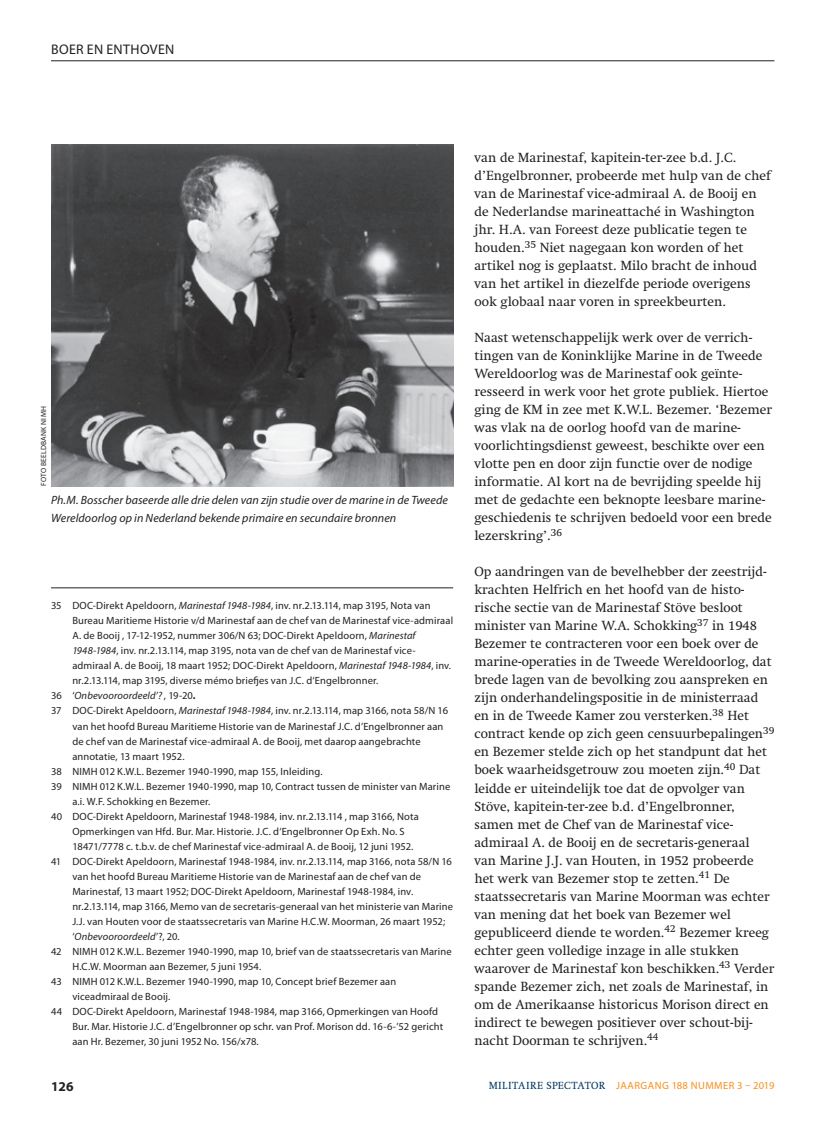
<style>
.page{position:relative;width:817px;height:1136px;background:#fff}
.page>*{position:absolute;margin:0;border:0;box-sizing:border-box;transform-origin:0 0}
.t1{font:13.95px "Myriad Pro";color:#231f20}
.t2{font:13.5px/18px "Swift LT Std";color:#231f20}
.t3{font:700 13.5px "Myriad Pro";color:#231f20}
.t4{font:italic 12px/18px "Myriad Pro";letter-spacing:.005em;color:#231f20}
.t5{font:10.5px "Myriad Pro";letter-spacing:.015em;color:#231f20}
.t6{font:italic 10.5px "Myriad Pro";letter-spacing:.01em;color:#231f20}
.t7{font:10.5px "Myriad Pro";letter-spacing:.045em;color:#f68f1e}
.t8{font:7.5px "Myriad Pro";letter-spacing:.035em;color:#231f20}
.s1{font-style:italic}
.s2{font-style:normal}
.s3{font-weight:700;font-style:normal}
.s4{font-family:"Swift LT Std";color:#003562}
</style>
<div class="page">
<hr style="left:51px;top:60px;width:723px;height:1px;background:#231f20">
<hr style="left:51px;top:587px;width:402px;height:1px;background:#231f20">
<img style="left:51px;top:145px;width:402px;height:341px">
<p class="t1" style="left:51px;top:41px;width:17px">Boer</p>
<p class="t1" style="left:87px;top:41px;width:36px">en Enthoven</p>
<p class="t8" style="left:39px;top:486px;width:81px;rotate:-90deg">FOTO BEELDBANK NIMH</p>
<p class="t4" style="left:51px;top:491px;width:398px">Ph.M. Bosscher baseerde alle drie delen van zijn studie over de marine in de Tweede<br>Wereldoorlog op in Nederland bekende primaire en secundaire bronnen</p>
<p class="t5" style="left:51px;top:599px;width:381px">35 DOC-Direkt Apeldoorn, <span class="s1">Marinestaf 1948-1984</span>, inv. nr.2.13.114, map 3195, Nota van</p>
<p class="t5" style="left:72px;top:614px;width:382px">Bureau Maritieme Historie v/d Marinestaf aan de chef van de Marinestaf vice-admiraal</p>
<p class="t5" style="left:72px;top:629px;width:344px">A. de Booij , 17-12-1952, nummer 306/N 63; DOC-Direkt Apeldoorn, <span class="s1">Marinestaf</span></p>
<p class="t5" style="left:72px;top:644px;width:344px"><span class="s1">1948-1984</span>, inv. nr.2.13.114, map 3195, nota van de chef van de Marinestaf vice-</p>
<p class="t5" style="left:72px;top:659px;width:380px">admiraal A. de Booij, 18 maart 1952; DOC-Direkt Apeldoorn, <span class="s1">Marinestaf 1948-1984</span>, inv.</p>
<p class="t5" style="left:72px;top:674px;width:307px">nr.2.13.114, map 3195, diverse mémo briefjes van J.C. d‘Engelbronner.</p>
<p class="t6" style="left:51px;top:689px;width:146px"><span class="s2">36 ‘</span>Onbevooroordeeld’? <span class="s2">, 19-20</span><span class="s3">.</span></p>
<p class="t5" style="left:51px;top:704px;width:398px">37 DOC-Direkt Apeldoorn, <span class="s1">Marinestaf 1948-1984</span>, inv. nr.2.13.114, map 3166, nota 58/N 16</p>
<p class="t5" style="left:72px;top:719px;width:372px">van het hoofd Bureau Maritieme Historie van de Marinestaf J.C. d’Engelbronner aan</p>
<p class="t5" style="left:72px;top:734px;width:350px">de chef van de Marinestaf vice-admiraal A. de Booij, met daarop aangebrachte</p>
<p class="t5" style="left:72px;top:749px;width:114px">annotatie, 13 maart 1952.</p>
<p class="t5" style="left:51px;top:764px;width:273px">38 NIMH 012 K.W.L. Bezemer 1940-1990, map 155, Inleiding.</p>
<p class="t5" style="left:51px;top:779px;width:400px">39 NIMH 012 K.W.L. Bezemer 1940-1990, map 10, Contract tussen de minister van Marine</p>
<p class="t5" style="left:72px;top:794px;width:140px">a.i. W.F. Schokking en Bezemer.</p>
<p class="t5" style="left:51px;top:809px;width:369px">40 DOC-Direkt Apeldoorn, Marinestaf 1948-1984, inv. nr.2.13.114 , map 3166, Nota</p>
<p class="t5" style="left:72px;top:824px;width:334px">Opmerkingen van Hfd. Bur. Mar. Historie. J.C. d‘Engelbronner Op Exh. No. S</p>
<p class="t5" style="left:72px;top:839px;width:342px">18471/7778 c. t.b.v. de chef Marinestaf vice-admiraal A. de Booij, 12 juni 1952.</p>
<p class="t5" style="left:51px;top:854px;width:402px">41 DOC-Direkt Apeldoorn, Marinestaf 1948-1984, inv. nr.2.13.114, map 3166, nota 58/N 16</p>
<p class="t5" style="left:72px;top:869px;width:350px">van het hoofd Bureau Maritieme Historie van de Marinestaf aan de chef van de</p>
<p class="t5" style="left:72px;top:884px;width:342px">Marinestaf, 13 maart 1952; DOC-Direkt Apeldoorn, Marinestaf 1948-1984, inv.</p>
<p class="t5" style="left:72px;top:899px;width:382px">nr.2.13.114, map 3166, Memo van de secretaris-generaal van het ministerie van Marine</p>
<p class="t5" style="left:72px;top:914px;width:374px">J.J. van Houten voor de staatssecretaris van Marine H.C.W. Moorman, 26 maart 1952;</p>
<p class="t6" style="left:72px;top:929px;width:109px"><span class="s2">‘</span>Onbevooroordeeld<span class="s2">’?, 20.</span></p>
<p class="t5" style="left:51px;top:944px;width:402px">42 NIMH 012 K.W.L. Bezemer 1940-1990, map 10, brief van de staatssecretaris van Marine</p>
<p class="t5" style="left:72px;top:959px;width:190px">H.C.W. Moorman aan Bezemer, 5 juni 1954.</p>
<p class="t5" style="left:51px;top:974px;width:346px">43 NIMH 012 K.W.L. Bezemer 1940-1990, map 10, Concept brief Bezemer aan</p>
<p class="t5" style="left:72px;top:989px;width:100px">viceadmiraal de Booij.</p>
<p class="t5" style="left:51px;top:1004px;width:388px">44 DOC-Direkt Apeldoorn, Marinestaf 1948-1984, map 3166, Opmerkingen van Hoofd</p>
<p class="t5" style="left:72px;top:1019px;width:372px">Bur. Mar. Historie J.C. d’Engelbronner op schr. van Prof. Morison dd. 16-6-’52 gericht</p>
<p class="t5" style="left:72px;top:1034px;width:188px">aan Hr. Bezemer, 30 juni 1952 No. 156/x78.</p>
<p class="t2" style="left:474px;top:149px;width:298px">van de Marinestaf, kapitein-ter-zee b.d. J.C. d’Engelbronner, probeerde met hulp van de chef van de Marinestaf vice-admiraal A. de Booij en de Nederlandse marineattaché in Washington jhr. H.A. van Foreest deze publicatie tegen te houden.<sup>35</sup> Niet nagegaan kon worden of het artikel nog is geplaatst. Milo bracht de inhoud van het artikel in diezelfde periode overigens ook globaal naar voren in spreekbeurten.</p>
<p class="t2" style="left:474px;top:329px;width:299px">Naast wetenschappelijk werk over de verrich&shy;tingen van de Koninklijke Marine in de Tweede Wereldoorlog was de Marinestaf ook geïnte&shy;resseerd in werk voor het grote publiek. Hiertoe ging de KM in zee met K.W.L. Bezemer. ‘Bezemer was vlak na de oorlog hoofd van de marine&shy;voorlichtingsdienst geweest, beschikte over een vlotte pen en door zijn functie over de nodige informatie. Al kort na de bevrijding speelde hij met de gedachte een beknopte leesbare marine&shy;geschiedenis te schrijven bedoeld voor een brede lezerskring’.<sup>36</sup></p>
<p class="t2" style="left:474px;top:563px;width:301px">Op aandringen van de bevelhebber der zeestrijd&shy;krachten Helfrich en het hoofd van de histo&shy;rische sectie van de Marinestaf Stöve besloot minister van Marine W.A. Schokking<sup>37</sup> in 1948<br>Bezemer te contracteren voor een boek over de marine-operaties in de Tweede Wereldoorlog, dat brede lagen van de bevolking zou aanspreken en zijn onderhandelingspositie in de ministerraad en in de Tweede Kamer zou versterken.<sup>38</sup> Het contract kende op zich geen censuurbepalingen<sup>39 </sup>en Bezemer stelde zich op het standpunt dat het boek waarheidsgetrouw zou moeten zijn.<sup>40</sup> Dat leidde er uiteindelijk toe dat de opvolger van Stöve, kapitein-ter-zee b.d. d’Engelbronner, samen met de Chef van de Marinestaf vice&shy;admiraal A. de Booij en de secretaris-generaal van Marine J.J. van Houten, in 1952 probeerde het werk van Bezemer stop te zetten.<sup>41</sup> De staatssecretaris van Marine Moorman was echter van mening dat het boek van Bezemer wel gepubliceerd diende te worden.<sup>42</sup> Bezemer kreeg echter geen volledige inzage in alle stukken waarover de Marinestaf kon beschikken.<sup>43</sup> Verder spande Bezemer zich, net zoals de Marinestaf, in om de Amerikaanse historicus Morison direct en indirect te bewegen positiever over schout-bij&shy;nacht Doorman te schrijven.<sup>44</sup></p>
<p class="t3" style="left:51px;top:1077px;width:24px">126</p>
<p class="t7" style="left:488px;top:1078px;width:287px"><span class="s4">MILITAIRE SPECTATOR</span> JAARGANG 188 NUMMER 3 – 2019</p>
</div>
